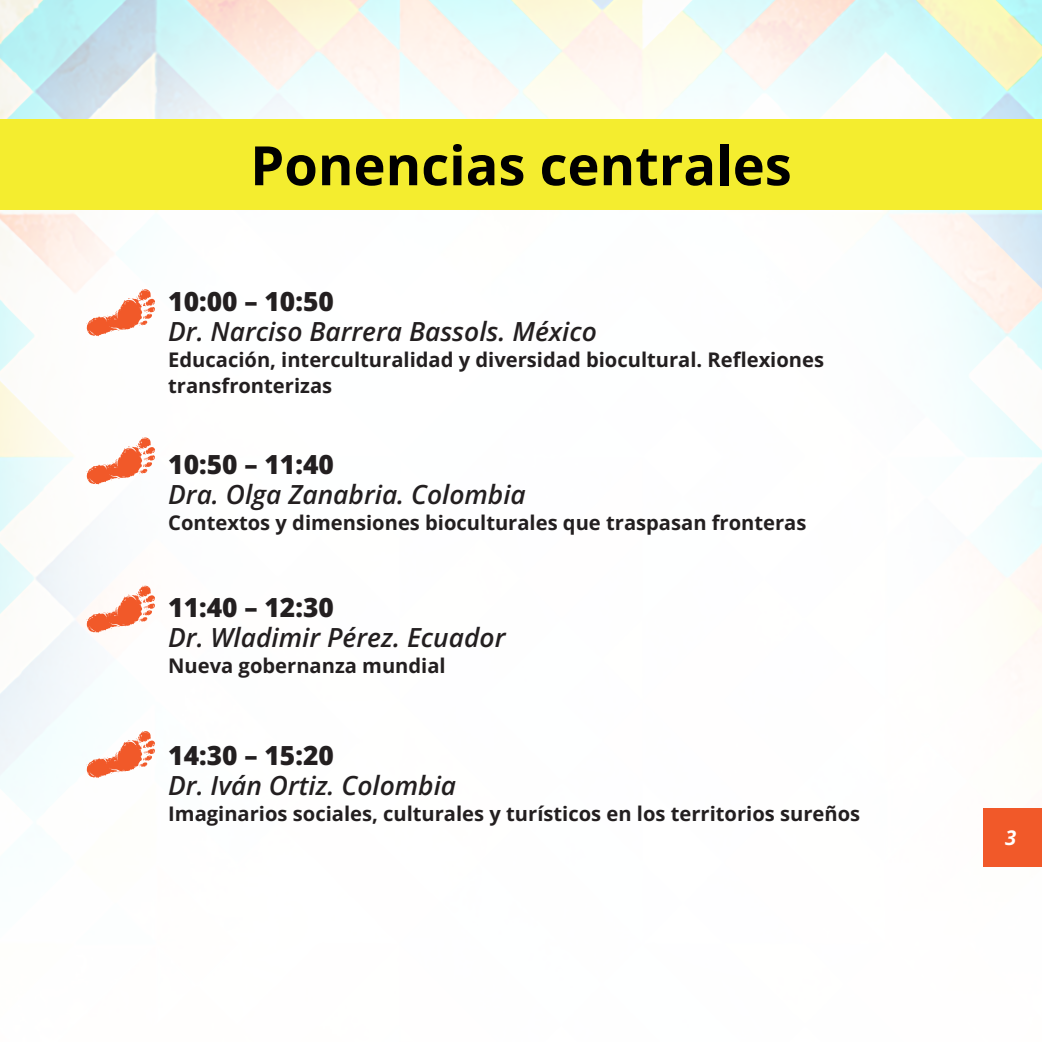
<style>
.page{position:relative;width:1042px;height:1042px;background:#fff}
.page>*{position:absolute;margin:0;border:0;box-sizing:border-box;transform-origin:0 0}
.t1{font:700 54.25px "Open Sans";color:#000}
.t2{font:italic 600 26.43px "Open Sans";color:#231f20}
.t3{font:800 26.43px "Open Sans";color:#231f20}
.t4{font:700 20.12px/26.2px "Open Sans";color:#231f20}
.t5{font:italic 700 20.12px "Open Sans";color:#fff}
</style>
<div class="page">
<img style="left:0;top:0;width:1042px;height:801px">
<svg style="left:86px;top:289px;width:69px;height:47px"></svg>
<svg style="left:86px;top:437px;width:69px;height:48px"></svg>
<svg style="left:86px;top:731px;width:69px;height:47px"></svg>
<svg style="left:86px;top:586px;width:69px;height:47px"></svg>
<div style="left:0;top:119px;width:1042px;height:90px;background:#f4ed2f"></div>
<div style="left:983px;top:808px;width:59px;height:59px;background:#f15929"></div>
<h1 class="t1" style="left:250px;top:128px;width:543px">Ponencias centrales</h1>
<h2 class="t3" style="left:168px;top:283px;width:167px">10:00 – 10:50</h2>
<h2 class="t2" style="left:168px;top:313px;width:430px">Dr. Narciso Barrera Bassols. México</h2>
<p class="t4" style="left:168px;top:346px;width:657px">Educación, interculturalidad y diversidad biocultural. Reflexiones transfronterizas</p>
<h2 class="t3" style="left:168px;top:446px;width:167px">10:50 – 11:40</h2>
<h2 class="t2" style="left:168px;top:476px;width:359px">Dra. Olga Zanabria. Colombia</h2>
<p class="t4" style="left:168px;top:509px;width:640px">Contextos y dimensiones bioculturales que traspasan fronteras</p>
<h2 class="t3" style="left:168px;top:589px;width:167px">11:40 – 12:30</h2>
<h2 class="t2" style="left:168px;top:618px;width:339px">Dr. Wladimir Pérez. Ecuador</h2>
<p class="t4" style="left:168px;top:652px;width:279px">Nueva gobernanza mundial</p>
<h2 class="t3" style="left:168px;top:738px;width:167px">14:30 – 15:20</h2>
<h2 class="t2" style="left:168px;top:767px;width:289px">Dr. Iván Ortiz. Colombia</h2>
<p class="t4" style="left:168px;top:800px;width:693px">Imaginarios sociales, culturales y turísticos en los territorios sureños</p>
<p class="t5" style="left:1005px;top:823px;width:13px">3</p>
</div>
